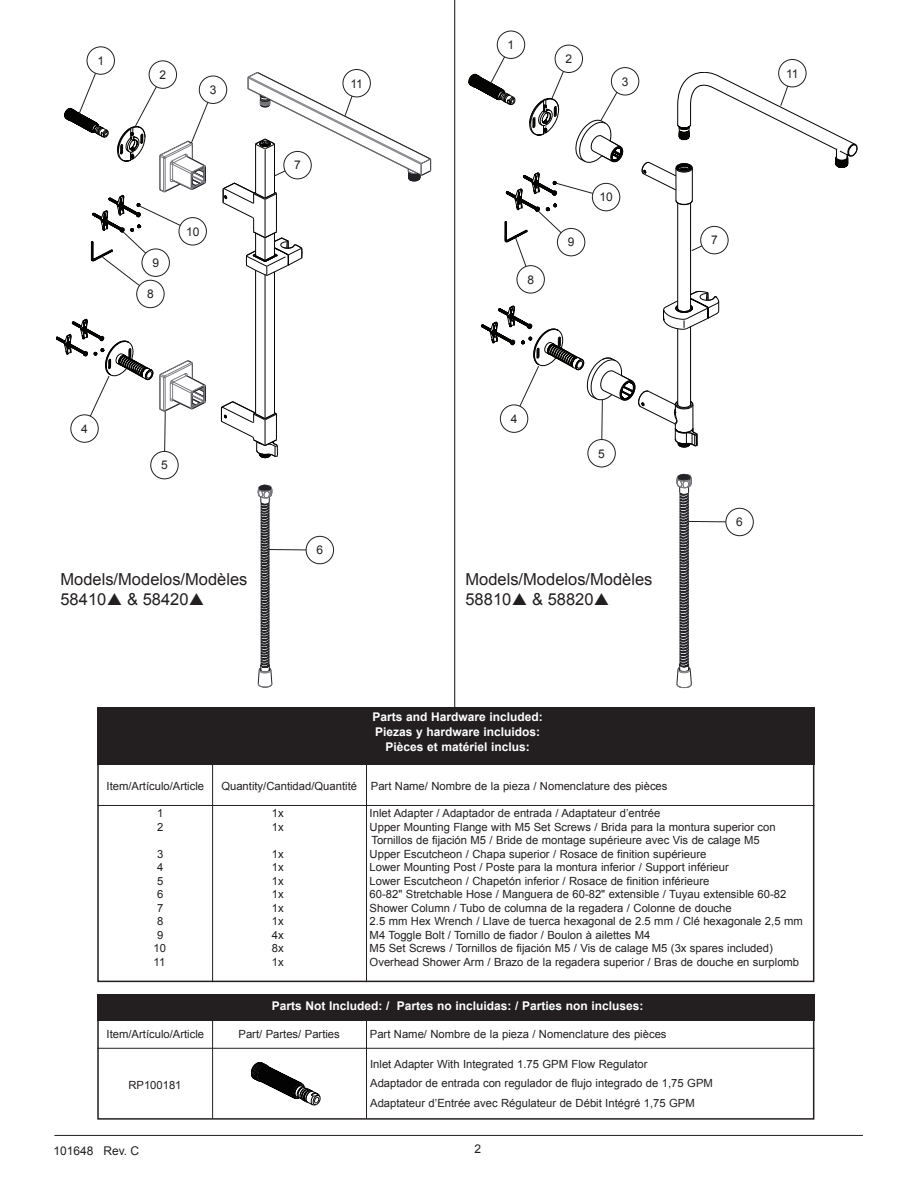
<style>
.page{position:relative;width:918px;height:1188px;background:#fff}
.page>*{position:absolute;margin:0;border:0;box-sizing:border-box;transform-origin:0 0}
.t1{font:16.5px/19.8px "Arial";color:#231f20}
.t2{font:700 12px/15px "Arial";color:#fff;text-align:center}
.t3{font:12px "Arial";color:#231f20}
.t4{font:11.25px/19.5px "Arial";color:#231f20}
</style>
<div class="page">
<hr style="left:54px;top:1135px;width:809px;height:1px;background:#231f20">
<div style="left:87px;top:47px;width:28px;height:28px;border:1px solid #231f20;border-radius:50%"></div>
<div style="left:97px;top:708px;width:717px;height:57px;background:#231f20"></div>
<hr style="left:97px;top:805px;width:717px;height:1px;background:#231f20">
<hr style="left:212px;top:764px;width:1px;height:218px;background:#231f20">
<hr style="left:366px;top:764px;width:1px;height:218px;background:#231f20">
<div style="left:97px;top:1013px;width:717px;height:107px;border:2px solid #231f20"></div>
<div style="left:97px;top:994px;width:717px;height:27px;background:#231f20"></div>
<hr style="left:212px;top:1016px;width:1px;height:103px;background:#231f20">
<hr style="left:366px;top:1016px;width:1px;height:103px;background:#231f20">
<div style="left:497px;top:31px;width:28px;height:28px;border:1px solid #231f20;border-radius:50%"></div>
<svg style="left:677px;top:474px;width:63px;height:214px"></svg>
<div style="left:726px;top:508px;width:27px;height:28px;background:#fff;border-radius:50%"></div>
<div style="left:726px;top:508px;width:28px;height:28px;border:1px solid #231f20;border-radius:50%"></div>
<div style="left:588px;top:439px;width:28px;height:28px;border:1px solid #231f20;border-radius:50%"></div>
<svg style="left:469px;top:44px;width:388px;height:410px"></svg>
<div style="left:592px;top:183px;width:28px;height:28px;background:#fff;border-radius:50%"></div>
<div style="left:592px;top:183px;width:28px;height:28px;border:1px solid #231f20;border-radius:50%"></div>
<hr style="left:454px;top:0;width:1px;height:708px;background:#231f20">
<hr style="left:97px;top:1048px;width:717px;height:1px;background:#231f20">
<svg style="left:251px;top:1062px;width:69px;height:43px"></svg>
<svg style="left:56px;top:60px;width:376px;height:627px"></svg>
<p class="t3" style="left:97px;top:53px;width:8px">1</p>
<p class="t3" style="left:159px;top:67px;width:8px">2</p>
<p class="t3" style="left:210px;top:82px;width:8px">3</p>
<p class="t3" style="left:81px;top:421px;width:8px">4</p>
<p class="t3" style="left:152px;top:255px;width:8px">9</p>
<p class="t3" style="left:147px;top:286px;width:8px">8</p>
<p class="t3" style="left:186px;top:224px;width:15px">10</p>
<p class="t3" style="left:161px;top:457px;width:8px">5</p>
<h1 class="t1" style="left:60px;top:569px;width:189px">Models/Modelos/Modèles<br>58410</h1>
<h1 class="t1" style="left:127px;top:589px;width:63px">&amp; 58420</h1>
<p class="t3" style="left:294px;top:157px;width:8px">7</p>
<p class="t3" style="left:350px;top:75px;width:14px">11</p>
<p class="t3" style="left:508px;top:37px;width:8px">1</p>
<p class="t3" style="left:565px;top:51px;width:8px">2</p>
<p class="t3" style="left:622px;top:74px;width:8px">3</p>
<p class="t3" style="left:527px;top:272px;width:8px">8</p>
<p class="t3" style="left:568px;top:234px;width:8px">9</p>
<p class="t3" style="left:599px;top:189px;width:15px">10</p>
<p class="t3" style="left:317px;top:542px;width:8px">6</p>
<p class="t3" style="left:511px;top:411px;width:8px">4</p>
<p class="t3" style="left:598px;top:446px;width:8px">5</p>
<h1 class="t1" style="left:465px;top:569px;width:189px">Models/Modelos/Modèles<br>58810</h1>
<h1 class="t1" style="left:532px;top:589px;width:63px">&amp; 58820</h1>
<p class="t2" style="left:373px;top:710px;width:172px">Parts and Hardware included:<br>Piezas y hardware incluidos:<br>Pièces et matériel inclus:</p>
<p class="t3" style="left:711px;top:232px;width:8px">7</p>
<p class="t3" style="left:786px;top:65px;width:14px">11</p>
<p class="t3" style="left:736px;top:514px;width:8px">6</p>
<p class="t4" style="left:107px;top:777px;width:99px">Item/Artículo/Article</p>
<p class="t4" style="left:221px;top:777px;width:448px">Quantity/Cantidad/Quantité Part Name/ Nombre de la pieza / Nomenclature des pièces</p>
<p class="t4" style="left:157px;top:804px;width:8px">1</p>
<p class="t4" style="left:272px;top:804px;width:13px">1x</p>
<p class="t4" style="left:370px;top:804px;width:292px">Inlet Adapter / Adaptador de entrada / Adaptateur d’entrée</p>
<p class="t4" style="left:157px;top:817px;width:8px">2</p>
<p class="t4" style="left:272px;top:817px;width:13px">1x</p>
<p class="t4" style="left:370px;top:820px;width:408px;line-height:13.5px">Upper Mounting Flange with M5 Set Screws / Brida para la montura superior con<br>Tornillos de fijación M5 / Bride de montage supérieure avec Vis de calage M5</p>
<p class="t4" style="left:157px;top:844px;width:8px">3</p>
<p class="t4" style="left:272px;top:844px;width:13px">1x</p>
<p class="t4" style="left:370px;top:844px;width:338px">Upper Escutcheon / Chapa superior / Rosace de finition supérieure</p>
<p class="t4" style="left:157px;top:858px;width:8px">4</p>
<p class="t4" style="left:272px;top:858px;width:13px">1x</p>
<p class="t4" style="left:370px;top:858px;width:361px">Lower Mounting Post / Poste para la montura inferior / Support inférieur</p>
<p class="t4" style="left:157px;top:871px;width:8px">5</p>
<p class="t4" style="left:272px;top:871px;width:13px">1x</p>
<p class="t4" style="left:370px;top:871px;width:341px">Lower Escutcheon / Chapetón inferior / Rosace de finition inférieure</p>
<p class="t4" style="left:157px;top:885px;width:8px">6</p>
<p class="t4" style="left:272px;top:885px;width:13px">1x</p>
<p class="t4" style="left:370px;top:885px;width:418px">60-82" Stretchable Hose / Manguera de 60-82" extensible / Tuyau extensible 60-82</p>
<p class="t4" style="left:157px;top:898px;width:8px">7</p>
<p class="t4" style="left:272px;top:898px;width:13px">1x</p>
<p class="t4" style="left:370px;top:898px;width:364px">Shower Column / Tubo de columna de la regadera / Colonne de douche</p>
<p class="t4" style="left:157px;top:912px;width:8px">8</p>
<p class="t4" style="left:272px;top:912px;width:13px">1x</p>
<p class="t4" style="left:370px;top:912px;width:435px">2.5 mm Hex Wrench / Llave de tuerca hexagonal de 2.5 mm / Clé hexagonale 2,5 mm</p>
<p class="t4" style="left:157px;top:925px;width:8px">9</p>
<p class="t4" style="left:272px;top:925px;width:13px">4x</p>
<p class="t4" style="left:370px;top:925px;width:282px">M4 Toggle Bolt / Tornillo de fiador / Boulon à ailettes M4</p>
<p class="t4" style="left:154px;top:939px;width:14px">10</p>
<p class="t4" style="left:272px;top:939px;width:13px">8x</p>
<p class="t4" style="left:370px;top:939px;width:405px">M5 Set Screws / Tornillos de fijación M5 / Vis de calage M5 (3x spares included)</p>
<p class="t4" style="left:154px;top:952px;width:13px">11</p>
<p class="t4" style="left:272px;top:952px;width:13px">1x</p>
<p class="t4" style="left:370px;top:952px;width:431px">Overhead Shower Arm / Brazo de la regadera superior / Bras de douche en surplomb</p>
<p class="t2" style="left:272px;top:999px;width:373px">Parts Not Included: / Partes no incluidas: / Parties non incluses:</p>
<p class="t4" style="left:107px;top:1024px;width:99px">Item/Artículo/Article</p>
<p class="t4" style="left:239px;top:1024px;width:103px">Part/ Partes/ Parties</p>
<p class="t4" style="left:370px;top:1024px;width:298px">Part Name/ Nombre de la pieza / Nomenclature des pièces</p>
<p class="t4" style="left:128px;top:1076px;width:55px">RP100181</p>
<p class="t4" style="left:370px;top:1054px;width:344px">Inlet Adapter With Integrated 1.75 GPM Flow Regulator<br>Adaptador de entrada con regulador de flujo integrado de 1,75 GPM<br>Adaptateur d’Entrée avec Régulateur de Débit Intégré 1,75 GPM</p>
<p class="t3" style="left:53px;top:1143px;width:87px">101648 Rev. C</p>
<p class="t3" style="left:474px;top:1141px;width:8px">2</p>
</div>
